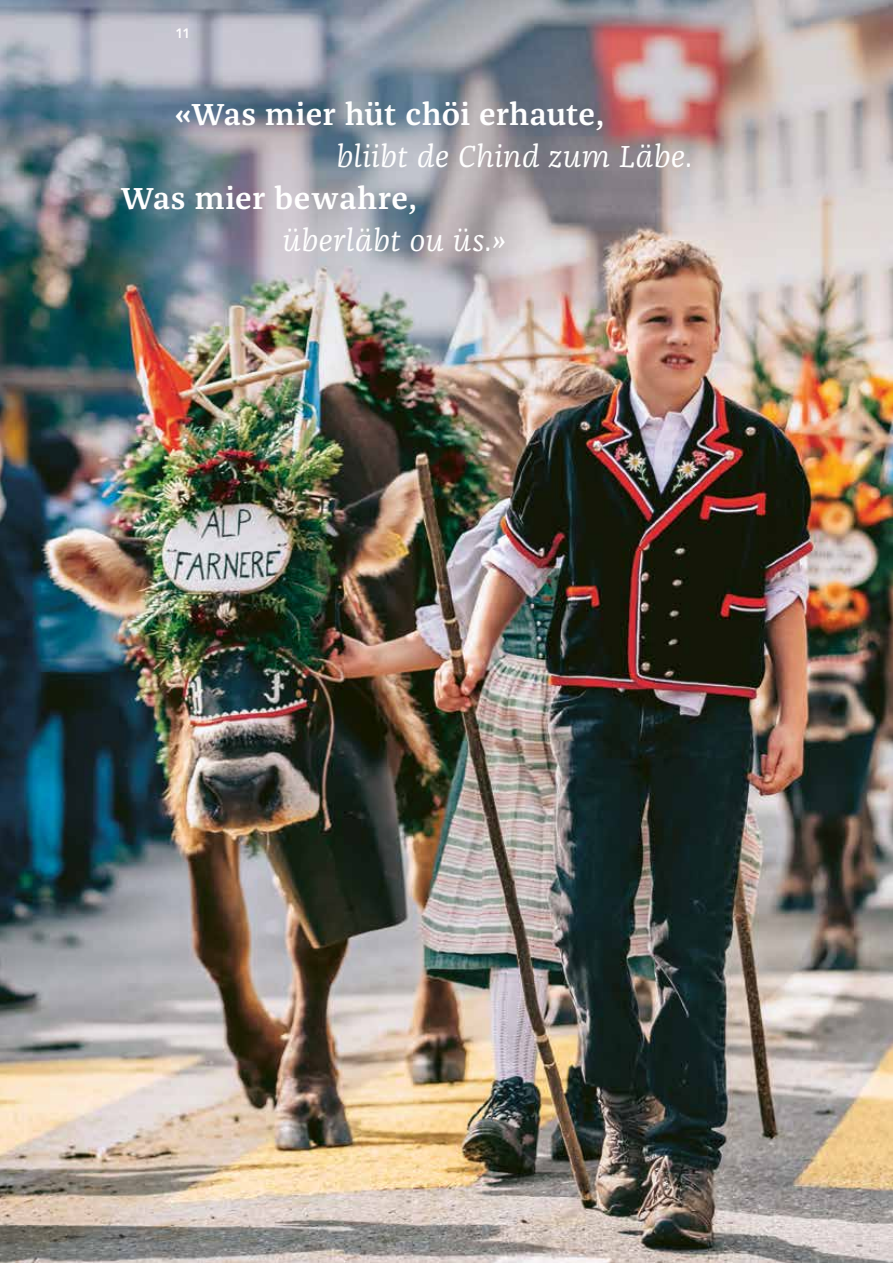
<style>
.page{position:relative;width:893px;height:1263px;background:#fff}
.page>*{position:absolute;margin:0;border:0;box-sizing:border-box;transform-origin:0 0}
.t1{font:600 31.5px "Franziska OT";letter-spacing:.01em;color:#fff}
.t2{font:italic 31.5px "Franziska OT";letter-spacing:.015em;color:#fff}
.t3{font:800 13.5px "Avenir";color:#fff}
</style>
<div class="page">
<img style="left:0;top:0;width:893px;height:1263px">
<p class="t3" style="left:176px;top:25px;width:17px">11</p>
<p class="t1" style="left:174px;top:96px;width:431px">«Was mier hüt chöi erhaute,</p>
<p class="t2" style="left:336px;top:138px;width:358px">bliibt de Chind zum Läbe.</p>
<p class="t1" style="left:120px;top:180px;width:298px">Was mier bewahre,</p>
<p class="t2" style="left:282px;top:222px;width:226px">überläbt ou üs.»</p>
</div>
